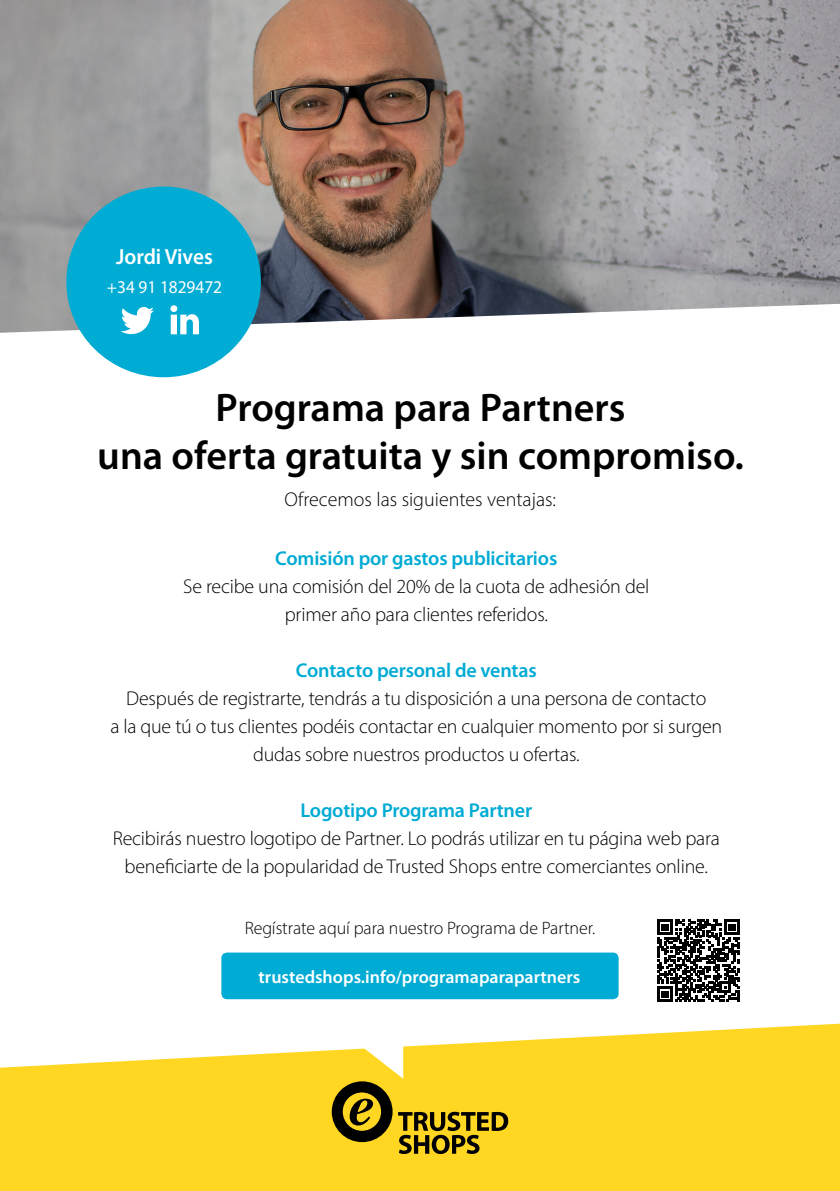
<style>
.page{position:relative;width:840px;height:1191px;background:#fff}
.page>*{position:absolute;margin:0;border:0;box-sizing:border-box;transform-origin:0 0}
.t1{font:600 40px/48px "Myriad Pro";color:#000;text-align:center}
.t2{font:600 22px "Myriad Pro";color:#fff;scale:.96 1}
.t3{font:300 20px/28px "Myriad Pro";letter-spacing:-.01em;color:#000;text-align:center}
.t4{font:600 20px "Myriad Pro";letter-spacing:-.01em;color:#00abd4}
.t5{font:300 18px "Myriad Pro";letter-spacing:-.005em;color:#000}
.t6{font:600 18px "Myriad Pro";color:#fff}
.t7{font:18px "Myriad Pro";color:#fff;scale:.96 1}
</style>
<div class="page">
<img style="left:0;top:0;width:839px;height:304px">
<svg style="left:0;top:1023px;width:839px;height:168px;background:#fedb3d"></svg>
<svg style="left:0;top:304px;width:832px;height:74px"></svg>
<svg style="left:657px;top:919px;width:82px;height:83px"></svg>
<div style="left:221px;top:952px;width:397px;height:47px;background:#00abd4;border-radius:6px"></div>
<svg style="left:300px;top:999px;width:208px;height:155px"></svg>
<div style="left:66px;top:186px;width:195px;height:191px;background:#00abd4;border-radius:50%"></div>
<svg style="left:170px;top:305px;width:29px;height:29px"></svg>
<svg style="left:121px;top:307px;width:33px;height:27px"></svg>
<p class="t2" style="left:116px;top:243px;width:102px">Jordi Vives</p>
<p class="t7" style="left:107px;top:275px;width:121px">+34 91 1829472</p>
<h1 class="t1" style="left:97px;top:383px;width:647px">Programa para Partners<br>una oferta gratuita y sin compromiso.</h1>
<p class="t3" style="left:284px;top:485px;width:273px">Ofrecemos las siguientes ventajas:</p>
<p class="t4" style="left:275px;top:546px;width:283px">Comisión por gastos publicitarios</p>
<p class="t3" style="left:183px;top:572px;width:467px">Se recibe una comisión del 20% de la cuota de adhesión del primer año para clientes referidos.</p>
<p class="t4" style="left:296px;top:658px;width:242px">Contacto personal de ventas</p>
<p class="t3" style="left:110px;top:684px;width:613px">Después de registrarte, tendrás a tu disposición a una persona de contacto<br>a la que tú o tus clientes podéis contactar en cualquier momento por si surgen dudas sobre nuestros productos u ofertas.</p>
<p class="t4" style="left:300px;top:798px;width:233px">Logotipo Programa Partner</p>
<p class="t3" style="left:113px;top:824px;width:608px">Recibirás nuestro logotipo de Partner. Lo podrás utilizar en tu página web para beneficiarte de la popularidad de Trusted Shops entre comerciantes online.</p>
<p class="t5" style="left:244px;top:917px;width:352px">Regístrate aquí para nuestro Programa de Partner.</p>
<p class="t6" style="left:258px;top:965px;width:323px">trustedshops.info/programaparapartners</p>
</div>
